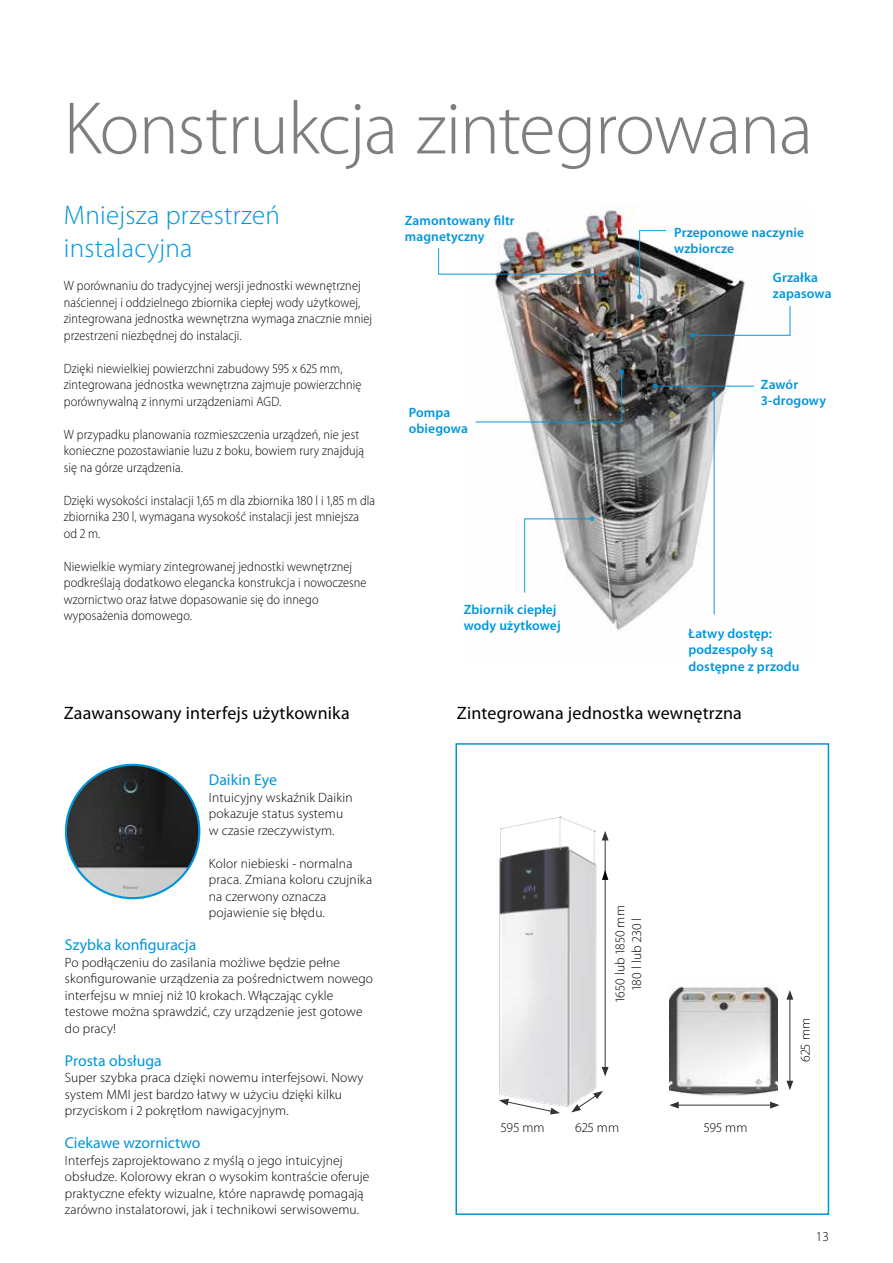
<style>
.page{position:relative;width:893px;height:1263px;background:#fff}
.page>*{position:absolute;margin:0;border:0;box-sizing:border-box;transform-origin:0 0}
.t1{font:300 75px "Myriad Pro";letter-spacing:-.015em;color:#7e7e7d}
.t2{font:300 27px/33px "Myriad Pro";letter-spacing:.01em;color:#0095db}
.t3{font:18px "Myriad Pro";letter-spacing:.01em;color:#000}
.t4{font:15.75px "Myriad Pro";color:#0095db}
.t5{font:300 13.5px/16.5px "Myriad Pro";letter-spacing:.01em;color:#000;scale:.91 1}
.t6{font:300 13.5px/16.5px "Myriad Pro";letter-spacing:.01em;color:#000}
.t7{font:600 13.5px/16.5px "Myriad Pro";letter-spacing:.01em;color:#0095db}
</style>
<div class="page">
<img style="left:491px;top:207px;width:264px;height:423px">
<svg style="left:637px;top:229px;width:30px;height:70px"></svg>
<hr style="left:655px;top:385px;width:99px;height:2px;background:#0095db">
<svg style="left:653px;top:384px;width:4px;height:5px"></svg>
<svg style="left:523px;top:516px;width:71px;height:78px"></svg>
<svg style="left:690px;top:305px;width:101px;height:33px"></svg>
<img style="left:475px;top:369px;width:149px;height:54px">
<hr style="left:714px;top:394px;width:1px;height:220px;background:#0095db">
<svg style="left:712px;top:392px;width:5px;height:5px"></svg>
<img style="left:437px;top:247px;width:168px;height:30px">
<img style="left:66px;top:765px;width:133px;height:133px;border-radius:67px">
<img style="left:499px;top:858px;width:98px;height:249px">
<img style="left:670px;top:986px;width:107px;height:116px">
<div style="left:455px;top:743px;width:374px;height:472px;border:2px solid #0095db"></div>
<hr style="left:676px;top:1105px;width:96px;height:1px;background:#000">
<svg style="left:669px;top:1102px;width:10px;height:6px"></svg>
<svg style="left:770px;top:1102px;width:10px;height:6px"></svg>
<hr style="left:789px;top:997px;width:1px;height:86px;background:#000">
<svg style="left:786px;top:1081px;width:7px;height:9px"></svg>
<svg style="left:786px;top:990px;width:7px;height:10px"></svg>
<svg style="left:500px;top:816px;width:95px;height:48px"></svg>
<hr style="left:605px;top:838px;width:1px;height:231px;background:#000">
<svg style="left:602px;top:1067px;width:7px;height:9px"></svg>
<svg style="left:602px;top:831px;width:7px;height:9px"></svg>
<svg style="left:571px;top:1091px;width:32px;height:21px"></svg>
<svg style="left:499px;top:1099px;width:61px;height:15px"></svg>
<svg style="left:602px;top:870px;width:6px;height:10px"></svg>
<h1 class="t1" style="left:64px;top:87px;width:751px">Konstrukcja zintegrowana</h1>
<h2 class="t2" style="left:64px;top:199px;width:218px">Mniejsza przestrzeń instalacyjna</h2>
<p class="t5" style="left:64px;top:277px;width:340px">W porównaniu do tradycyjnej wersji jednostki wewnętrznej naściennej i oddzielnego zbiornika ciepłej wody użytkowej, zintegrowana jednostka wewnętrzna wymaga znacznie mniej przestrzeni niezbędnej do instalacji.</p>
<p class="t5" style="left:64px;top:360px;width:329px">Dzięki niewielkiej powierzchni zabudowy 595 x 625 mm, zintegrowana jednostka wewnętrzna zajmuje powierzchnię porównywalną z innymi urządzeniami AGD.</p>
<p class="t5" style="left:64px;top:426px;width:332px">W przypadku planowania rozmieszczenia urządzeń, nie jest konieczne pozostawianie luzu z boku, bowiem rury znajdują się na górze urządzenia.</p>
<p class="t5" style="left:64px;top:492px;width:344px">Dzięki wysokości instalacji 1,65 m dla zbiornika 180 l i 1,85 m dla zbiornika 230 l, wymagana wysokość instalacji jest mniejsza od 2 m.</p>
<p class="t5" style="left:64px;top:558px;width:334px">Niewielkie wymiary zintegrowanej jednostki wewnętrznej podkreślają dodatkowo elegancka konstrukcja i nowoczesne wzornictwo oraz łatwe dopasowanie się do innego wyposażenia domowego.</p>
<p class="t7" style="left:405px;top:212px;width:111px">Zamontowany filtr magnetyczny</p>
<p class="t7" style="left:409px;top:404px;width:61px">Pompa obiegowa</p>
<p class="t7" style="left:464px;top:600px;width:98px">Zbiornik ciepłej wody użytkowej</p>
<p class="t7" style="left:674px;top:224px;width:131px">Przeponowe naczynie wzbiorcze</p>
<p class="t7" style="left:773px;top:268px;width:60px">Grzałka zapasowa</p>
<p class="t7" style="left:761px;top:376px;width:67px">Zawór<br>3-drogowy</p>
<p class="t7" style="left:688px;top:624px;width:113px">Łatwy dostęp: podzespoły są dostępne z przodu</p>
<h3 class="t3" style="left:64px;top:702px;width:288px">Zaawansowany interfejs użytkownika</h3>
<h3 class="t3" style="left:457px;top:702px;width:286px">Zintegrowana jednostka wewnętrzna</h3>
<p class="t4" style="left:209px;top:770px;width:69px">Daikin Eye</p>
<p class="t6" style="left:209px;top:789px;width:145px">Intuicyjny wskaźnik Daikin pokazuje status systemu w czasie rzeczywistym.</p>
<p class="t6" style="left:209px;top:855px;width:165px">Kolor niebieski - normalna praca. Zmiana koloru czujnika na czerwony oznacza pojawienie się błędu.</p>
<p class="t4" style="left:65px;top:935px;width:133px">Szybka konfiguracja</p>
<p class="t6" style="left:65px;top:954px;width:310px">Po podłączeniu do zasilania możliwe będzie pełne skonfigurowanie urządzenia za pośrednictwem nowego interfejsu w mniej niż 10 krokach. Włączając cykle testowe można sprawdzić, czy urządzenie jest gotowe do pracy!</p>
<p class="t4" style="left:65px;top:1051px;width:98px">Prosta obsługa</p>
<p class="t6" style="left:65px;top:1069px;width:300px">Super szybka praca dzięki nowemu interfejsowi. Nowy system MMI jest bardzo łatwy w użyciu dzięki kilku przyciskom i 2 pokrętłom nawigacyjnym.</p>
<p class="t4" style="left:65px;top:1133px;width:137px">Ciekawe wzornictwo</p>
<p class="t6" style="left:65px;top:1152px;width:306px">Interfejs zaprojektowano z myślą o jego intuicyjnej obsłudze. Kolorowy ekran o wysokim kontraście oferuje praktyczne efekty wizualne, które naprawdę pomagają zarówno instalatorowi, jak i technikowi serwisowemu.</p>
<p class="t6" style="left:612px;top:1002px;width:98px;text-align:center;rotate:-90deg">1650 lub 1850 mm<br>180 l lub 230 l</p>
<p class="t6" style="left:501px;top:1119px;width:45px">595 mm</p>
<p class="t6" style="left:575px;top:1119px;width:45px">625 mm</p>
<p class="t6" style="left:704px;top:1119px;width:45px">595 mm</p>
<p class="t6" style="left:797px;top:1062px;width:45px;rotate:-90deg">625 mm</p>
<p class="t6" style="left:816px;top:1228px;width:15px">13</p>
</div>
